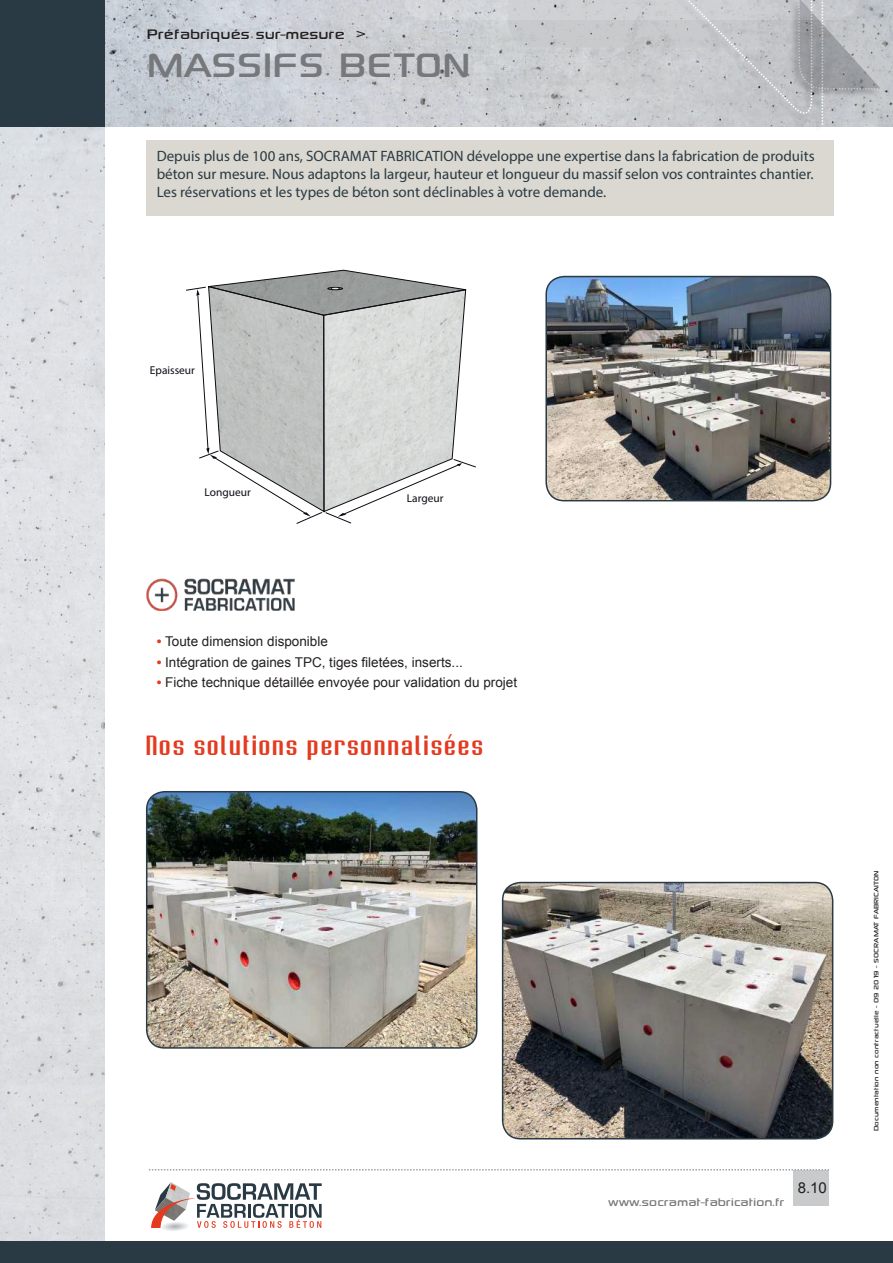
<style>
.page{position:relative;width:893px;height:1263px;background:#fff}
.page>*{position:absolute;margin:0;border:0;box-sizing:border-box;transform-origin:0 0}
.t1{font:48px "Sony Sketch EF";color:#76787b}
.t2{font:27px "Soupertrouper";letter-spacing:.05em;color:#e43b20}
.t3{font:19.5px "Sony Sketch EF";color:#231f20}
.t4{font:15.75px "Sony Sketch EF";color:#76787b}
.t5{font:15px/18px "Myriad Pro";color:#2a3a44;text-align:justify}
.t6{font:15px "Arial";color:#231f20}
.t7{font:13.5px "Arial";color:#231f20}
.t8{font:11.4px "Myriad Pro";color:#0d0b14}
.t9{font:9px "Sony Sketch EF";color:#231f20}
.s1{font-weight:700;color:#e43b20}
</style>
<div class="page">
<div style="left:0;top:126px;width:104px;height:1115px;background:#dee0e4"></div>
<img style="left:104px;top:0;width:789px;height:126px">
<svg style="left:882px;top:0;width:11px;height:125px"></svg>
<div style="left:813px;top:0;width:10px;height:133px;background:#231f20;opacity:.2"></div>
<svg style="left:404px;top:0;width:478px;height:125px;background:#c4c7c9"></svg>
<div style="left:793px;top:1170px;width:36px;height:36px;background:#c9cacc"></div>
<svg style="left:149px;top:1169px;width:680px;height:1px"></svg>
<div style="left:0;top:1241px;width:893px;height:22px;background:#2a3a44"></div>
<svg style="left:151px;top:1182px;width:171px;height:49px"></svg>
<div style="left:0;top:0;width:104px;height:126px;background:#2a3a44"></div>
<img style="left:146px;top:578px;width:149px;height:32px">
<div style="left:146px;top:140px;width:687px;height:76px;background:#dad8d0"></div>
<img style="left:147px;top:792px;width:330px;height:256px">
<div style="left:146px;top:791px;width:331px;height:258px;border:2px solid #2a3a44;border-radius:18px"></div>
<img style="left:546px;top:277px;width:285px;height:224px">
<div style="left:545px;top:276px;width:286px;height:225px;border:2px solid #2a3a44;border-radius:18px"></div>
<img style="left:503px;top:882px;width:330px;height:257px">
<div style="left:502px;top:882px;width:331px;height:257px;border:2px solid #2a3a44;border-radius:18px"></div>
<svg style="left:186px;top:270px;width:290px;height:254px"></svg>
<h3 class="t3" style="left:147px;top:23px;width:221px">Préfabriqués sur-mesure &gt;</h3>
<h1 class="t1" style="left:147px;top:38px;width:326px">MASSIFS BETON</h1>
<p class="t5" style="left:157px;top:147px;width:659px">Depuis plus de 100 ans, SOCRAMAT FABRICATION développe une expertise dans la fabrication de produits béton sur mesure. Nous adaptons la largeur, hauteur et longueur du massif selon vos contraintes chantier.<br>Les réservations et les types de béton sont déclinables à votre demande.</p>
<p class="t8" style="left:150px;top:364px;width:47px">Epaisseur</p>
<p class="t8" style="left:205px;top:485px;width:48px">Longueur</p>
<p class="t8" style="left:407px;top:491px;width:38px">Largeur</p>
<p class="t7" style="left:157px;top:632px;width:173px"><span class="s1">•</span> Toute dimension disponible</p>
<p class="t7" style="left:157px;top:653px;width:308px"><span class="s1">•</span> Intégration de gaines TPC, tiges filetées, inserts...</p>
<p class="t7" style="left:157px;top:673px;width:362px"><span class="s1">•</span> Fiche technique détaillée envoyée pour validation du projet</p>
<h2 class="t2" style="left:147px;top:729px;width:339px">Nos solutions personnalisées</h2>
<p class="t4" style="left:608px;top:1193px;width:178px">www.socramat-fabrication.fr</p>
<p class="t6" style="left:798px;top:1177px;width:31px">8.10</p>
<p class="t9" style="left:871px;top:1131px;width:262px;rotate:-90deg">Documentation non contractuelle - 09 2019 - SOCRAMAT FABRICAITON</p>
</div>
